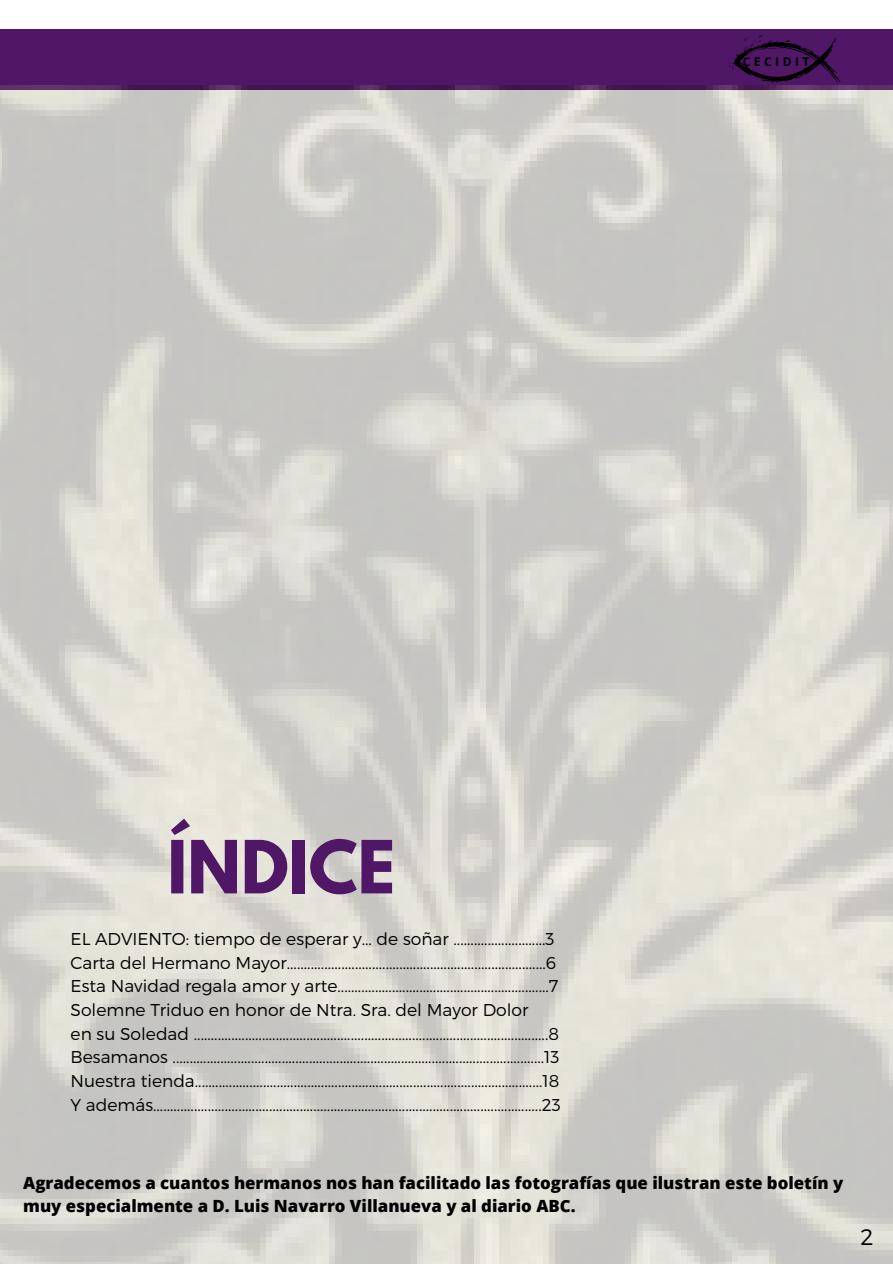
<style>
.page{position:relative;width:893px;height:1264px;background:#fff}
.page>*{position:absolute;margin:0;border:0;box-sizing:border-box;transform-origin:0 0}
.t1{font:700 64.8px "League Spartan";color:#4f1766}
.t2{font:300 22.5px "Montserrat";color:#000}
.t3{font:300 17.1px "Montserrat";color:#000}
.t4{font:800 16.8px/22.5px "Open Sans";color:#000}
.t5{font:700 12px "Open Sans";letter-spacing:.29em;color:#000}
</style>
<div class="page">
<div style="left:0;top:29px;width:892px;height:60px;background:#4f1766"></div>
<svg style="left:729px;top:35px;width:111px;height:48px"></svg>
<img style="left:0;top:86px;width:892px;height:1177px">
<p class="t5" style="left:742px;top:53px;width:68px">CECIDIT</p>
<p class="t1" style="left:167px;top:835px;width:229px">ÍNDICE</p>
<p class="t3" style="left:71px;top:927px;width:485px">EL ADVIENTO: tiempo de esperar y... de soñar ...........................3</p>
<p class="t3" style="left:71px;top:951px;width:487px">Carta del Hermano Mayor............................................................................6</p>
<p class="t3" style="left:71px;top:975px;width:489px">Esta Navidad regala amor y arte..............................................................7</p>
<p class="t3" style="left:71px;top:998px;width:459px">Solemne Triduo en honor de Ntra. Sra. del Mayor Dolor</p>
<p class="t3" style="left:71px;top:1022px;width:490px">en su Soledad ........................................................................................................8</p>
<p class="t3" style="left:71px;top:1046px;width:490px">Besamanos .............................................................................................................13</p>
<p class="t3" style="left:71px;top:1069px;width:490px">Nuestra tienda......................................................................................................18</p>
<p class="t3" style="left:71px;top:1093px;width:491px">Y además..................................................................................................................23</p>
<p class="t4" style="left:23px;top:1171px;width:821px">Agradecemos a cuantos hermanos nos han facilitado las fotografías que ilustran este boletín y muy especialmente a D. Luis Navarro Villanueva y al diario ABC.</p>
<p class="t2" style="left:860px;top:1222px;width:15px">2</p>
</div>
